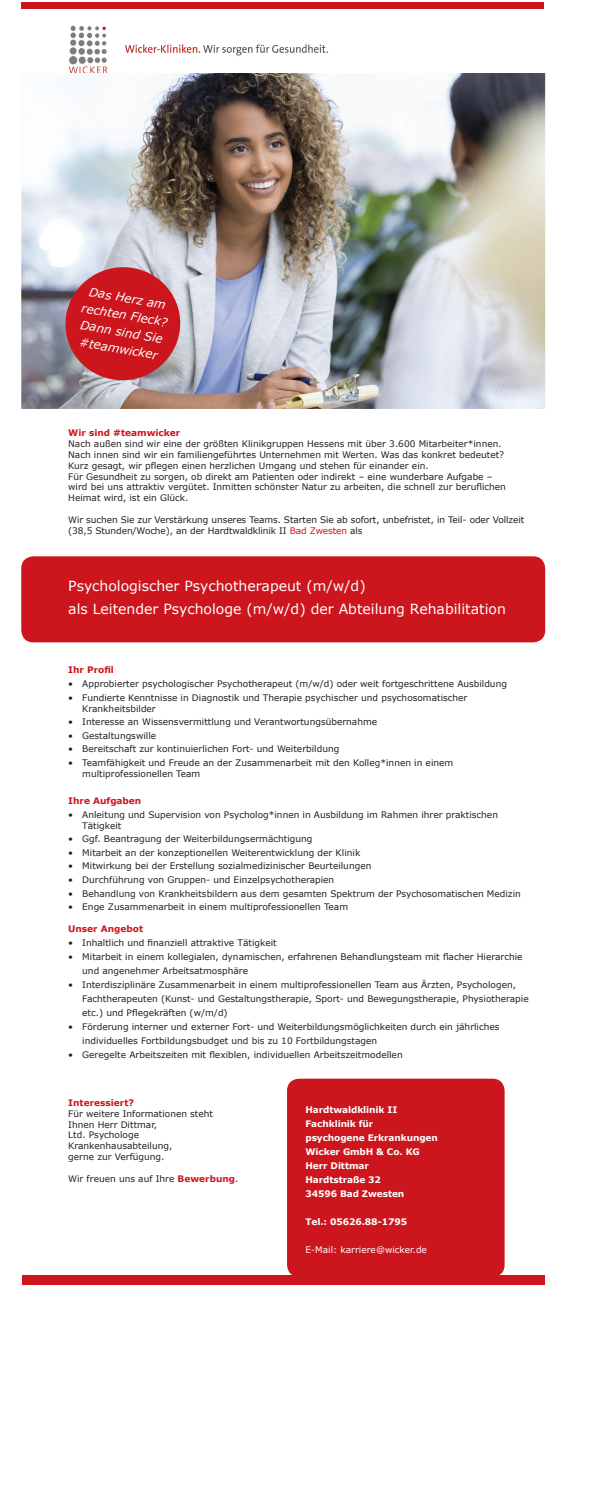
<style>
.page{position:relative;width:596px;height:1511px;background:#fff}
.page>*{position:absolute;margin:0;border:0;box-sizing:border-box;transform-origin:0 0}
.t1{font:14px/23px "Verdana";color:#fff}
.t2{font:italic 12px/17px "Verdana";color:#fff;text-align:center}
.t3{font:9px/10.8px "Verdana";color:#231f20}
.t4{font:700 9px/14px "Verdana";letter-spacing:-.01em;color:#fff}
.t5{font:700 9px "Verdana";color:#cd151d}
.t6{font:9px "Verdana";color:#fff}
.s1{color:#cd151d}
.s2{font-weight:700;color:#cd151d}
</style>
<div class="page">
<div style="left:21px;top:556px;width:524px;height:86px;background:#cd151d;border-radius:12px"></div>
<img style="left:21px;top:73px;width:524px;height:336px">
<div style="left:21px;top:2px;width:523px;height:7px;background:#cd151d"></div>
<div style="left:22px;top:1275px;width:523px;height:9px;background:#cd151d"></div>
<div style="left:287px;top:1079px;width:217px;height:198px;background:#cd151d;border-radius:12px"></div>
<img style="left:67px;top:26px;width:262px;height:48px">
<svg style="left:59px;top:261px;width:127px;height:126px;background:#c45159"></svg>
<h2 class="t2" style="left:86px;top:282px;width:89px;rotate:10deg">Das Herz am rechten Fleck?<br>Dann sind Sie #teamwicker</h2>
<p class="t5" style="left:68px;top:427px;width:114px">Wir sind #teamwicker</p>
<p class="t3" style="left:68px;top:438px;width:439px">Nach außen sind wir eine der größten Klinikgruppen Hessens mit über 3.600 Mitarbeiter*innen.<br>Nach innen sind wir ein familiengeführtes Unternehmen mit Werten. Was das konkret bedeutet?<br>Kurz gesagt, wir pflegen einen herzlichen Umgang und stehen für einander ein.<br>Für Gesundheit zu sorgen, ob direkt am Patienten oder indirekt – eine wunderbare Aufgabe – wird bei uns attraktiv vergütet. Inmitten schönster Natur zu arbeiten, die schnell zur beruflichen Heimat wird, ist ein Glück.</p>
<p class="t3" style="left:68px;top:514px;width:457px">Wir suchen Sie zur Verstärkung unseres Teams. Starten Sie ab sofort, unbefristet, in Teil- oder Vollzeit (38,5 Stunden/Woche), an der Hardtwaldklinik II <span class="s1">Bad Zwesten</span> als</p>
<h1 class="t1" style="left:68px;top:574px;width:439px">Psychologischer Psychotherapeut (m/w/d)<br>als Leitender Psychologe (m/w/d) der Abteilung Rehabilitation</h1>
<p class="t5" style="left:68px;top:664px;width:47px">Ihr Profil</p>
<p class="t3" style="left:68px;top:678px;width:440px">• Approbierter psychologischer Psychotherapeut (m/w/d) oder weit fortgeschrittene Ausbildung</p>
<p class="t3" style="left:82px;top:692px;width:386px;text-indent:-14px">• Fundierte Kenntnisse in Diagnostik und Therapie psychischer und psychosomatischer<br>Krankheitsbilder</p>
<p class="t3" style="left:68px;top:716px;width:310px">• Interesse an Wissensvermittlung und Verantwortungsübernahme</p>
<p class="t3" style="left:68px;top:730px;width:89px">• Gestaltungswille</p>
<p class="t3" style="left:68px;top:744px;width:272px">• Bereitschaft zur kontinuierlichen Fort- und Weiterbildung</p>
<p class="t3" style="left:82px;top:757px;width:372px;text-indent:-14px">• Teamfähigkeit und Freude an der Zusammenarbeit mit den Kolleg*innen in einem multiprofessionellen Team</p>
<p class="t5" style="left:68px;top:794px;width:75px">Ihre Aufgaben</p>
<p class="t3" style="left:82px;top:809px;width:417px;text-indent:-14px">• Anleitung und Supervision von Psycholog*innen in Ausbildung im Rahmen ihrer praktischen<br>Tätigkeit</p>
<p class="t3" style="left:68px;top:833px;width:245px">• Ggf. Beantragung der Weiterbildungsermächtigung</p>
<p class="t3" style="left:68px;top:847px;width:293px">• Mitarbeit an der konzeptionellen Weiterentwicklung der Klinik</p>
<p class="t3" style="left:68px;top:861px;width:304px">• Mitwirkung bei der Erstellung sozialmedizinischer Beurteilungen</p>
<p class="t3" style="left:68px;top:874px;width:267px">• Durchführung von Gruppen- und Einzelpsychotherapien</p>
<p class="t3" style="left:68px;top:888px;width:454px">• Behandlung von Krankheitsbildern aus dem gesamten Spektrum der Psychosomatischen Medizin</p>
<p class="t3" style="left:68px;top:902px;width:281px">• Enge Zusammenarbeit in einem multiprofessionellen Team</p>
<p class="t5" style="left:68px;top:922px;width:76px">Unser Angebot</p>
<p class="t3" style="left:68px;top:937px;width:210px">• Inhaltlich und finanziell attraktive Tätigkeit</p>
<p class="t3" style="left:82px;top:950px;width:441px;line-height:14px;text-indent:-14px">• Mitarbeit in einem kollegialen, dynamischen, erfahrenen Behandlungsteam mit flacher Hierarchie und angenehmer Arbeitsatmosphäre</p>
<p class="t3" style="left:82px;top:978px;width:447px;line-height:14px;text-indent:-14px">• Interdisziplinäre Zusammenarbeit in einem multiprofessionellen Team aus Ärzten, Psychologen,<br>Fachtherapeuten (Kunst- und Gestaltungstherapie, Sport- und Bewegungstherapie, Physiotherapie etc.) und Pflegekräften (w/m/d)</p>
<p class="t3" style="left:82px;top:1020px;width:418px;line-height:14px;text-indent:-14px">• Förderung interner und externer Fort- und Weiterbildungsmöglichkeiten durch ein jährliches individuelles Fortbildungsbudget und bis zu 10 Fortbildungstagen</p>
<p class="t3" style="left:68px;top:1049px;width:336px">• Geregelte Arbeitszeiten mit flexiblen, individuellen Arbeitszeitmodellen</p>
<p class="t5" style="left:68px;top:1096px;width:67px">Interessiert?</p>
<p class="t3" style="left:68px;top:1108px;width:146px">Für weitere Informationen steht<br>Ihnen Herr Dittmar,<br>Ltd. Psychologe<br>Krankenhausabteilung,<br>gerne zur Verfügung.</p>
<p class="t3" style="left:68px;top:1173px;width:171px">Wir freuen uns auf Ihre <span class="s2">Bewerbung</span>.</p>
<p class="t4" style="left:305px;top:1102px;width:134px">Hardtwaldklinik II<br>Fachklinik für<br>psychogene Erkrankungen<br>Wicker GmbH &amp; Co. KG<br>Herr Dittmar<br>Hardtstraße 32<br>34596 Bad Zwesten</p>
<p class="t4" style="left:305px;top:1214px;width:103px">Tel.: 05626.88-1795</p>
<p class="t6" style="left:305px;top:1243px;width:123px">E-Mail: karriere@wicker.de</p>
</div>
